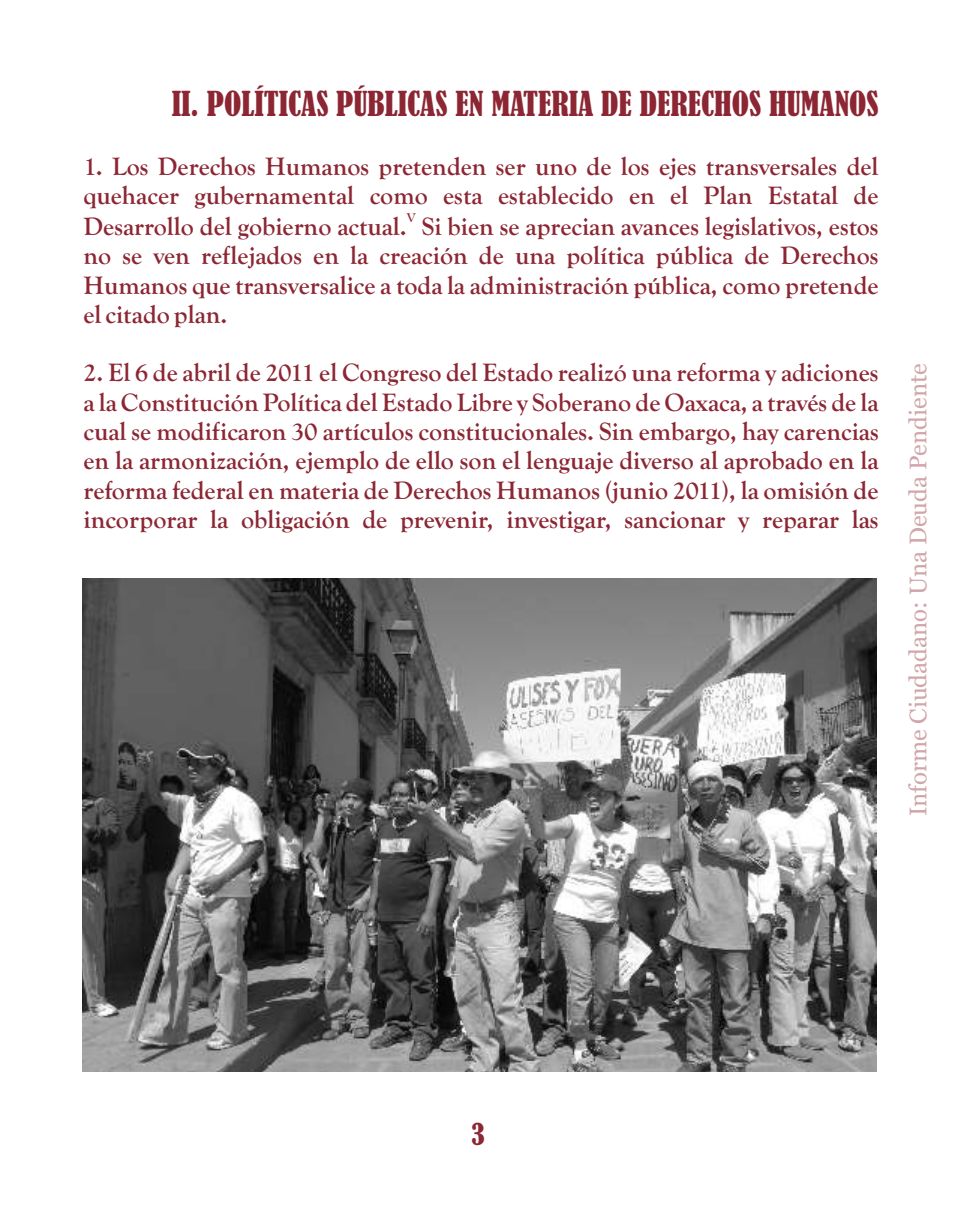
<style>
.page{position:relative;width:964px;height:1219px;background:#fff}
.page>*{position:absolute;margin:0;border:0;box-sizing:border-box;transform-origin:0 0}
.t1{font:condensed 32px "Bernard";color:#8c2633}
.t2{font:condensed 28px "Bernard";color:#8c2633}
.t3{font:700 26px/29.2px "Goudy Old Style T";color:#8c2633;text-align:justify}
.t4{font:24px "Georgia";color:#d1a6ab}
.t5{font:700 13px "Goudy Old Style T";color:#8c2633}
</style>
<div class="page">
<img style="left:82px;top:578px;width:794px;height:493px">
<p class="t1" style="left:172px;top:90px;width:708px">II. POLÍTICAS PÚBLICAS EN MATERIA DE DERECHOS HUMANOS</p>
<p class="t3" style="left:84px;top:152px;width:796px">1. Los Derechos Humanos pretenden ser uno de los ejes transversales del quehacer gubernamental como esta establecido en el Plan Estatal de</p>
<p class="t5" style="left:407px;top:210px;width:10px">V</p>
<p class="t3" style="left:83px;top:212px;width:796px">Desarrollo del gobierno actual. Si bien se aprecian avances legislativos, estos no se ven reflejados en la creación de una política pública de Derechos Humanos que transversalice a toda la administración pública, como pretende el citado plan.</p>
<p class="t3" style="left:83px;top:358px;width:797px">2. El 6 de abril de 2011 el Congreso del Estado realizó una reforma y adiciones a la Constitución Política del Estado Libre y Soberano de Oaxaca, a través de la cual se modificaron 30 artículos constitucionales. Sin embargo, hay carencias en la armonización, ejemplo de ello son el lenguaje diverso al aprobado en la reforma federal en materia de Derechos Humanos (junio 2011), la omisión de incorporar la obligación de prevenir, investigar, sancionar y reparar las</p>
<p class="t4" style="left:908px;top:816px;width:455px;rotate:-90deg">Informe Ciudadano: Una Deuda Pendiente</p>
<p class="t2" style="left:471px;top:1123px;width:15px">3</p>
</div>
